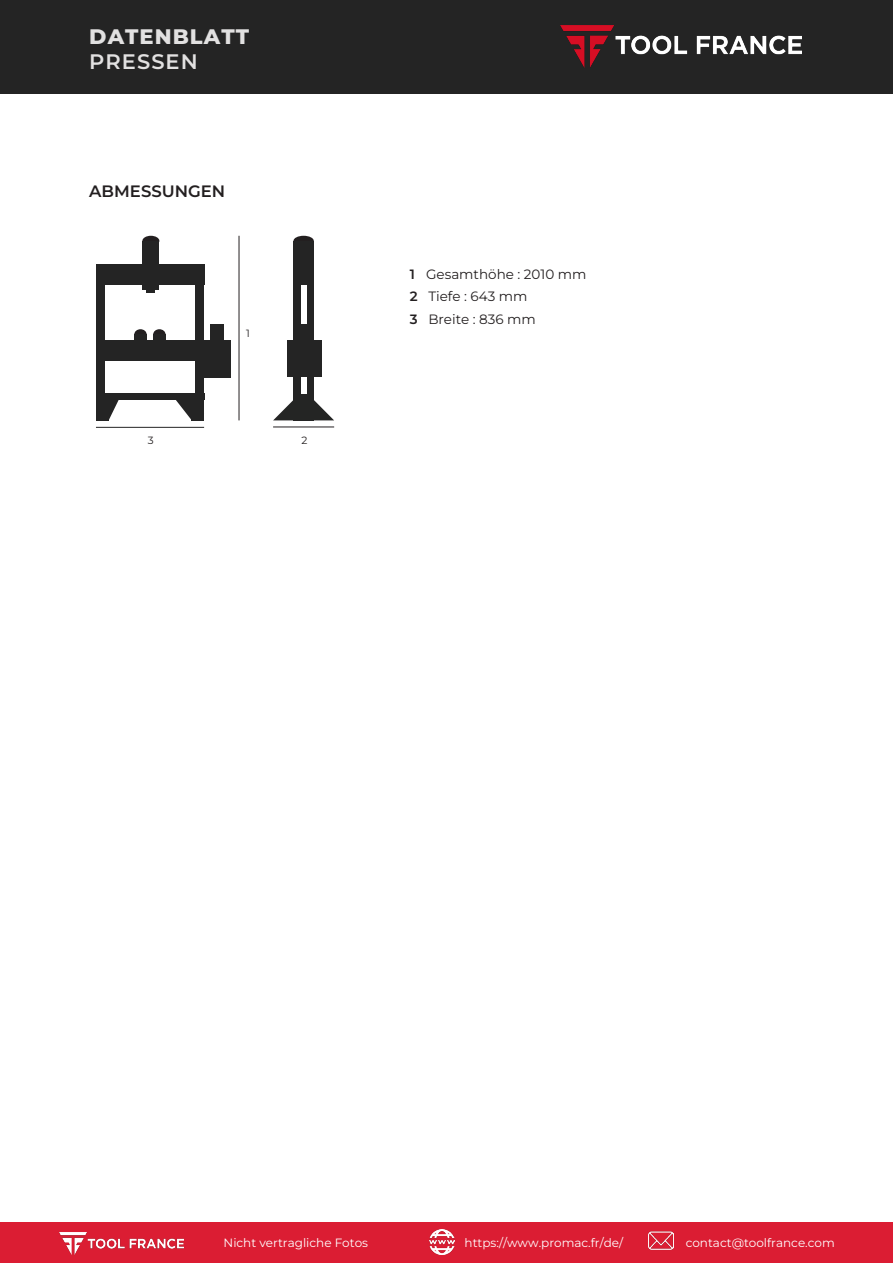
<style>
.page{position:relative;width:893px;height:1263px;background:#fff}
.page>*{position:absolute;margin:0;border:0;box-sizing:border-box;transform-origin:0 0}
.t1{font:100 21px "Montserrat";letter-spacing:.05em;color:#e2e1e1}
.t2{font:100 16.5px "Montserrat";color:#231f20}
.t3{font:100 13.5px "Montserrat";color:#231f20}
.t4{font:100 12px "Montserrat";color:#fff}
.t5{font:10.5px "Montserrat";color:#231f20}
</style>
<div class="page">
<div style="left:0;top:0;width:893px;height:94px;background:#242424"></div>
<img style="left:560px;top:25px;width:242px;height:42px">
<div style="left:0;top:1222px;width:893px;height:41px;background:#db1d33"></div>
<div style="left:96px;top:265px;width:108px;height:20px;background:#242424"></div>
<div style="left:196px;top:281px;width:8px;height:119px;background:#242424"></div>
<div style="left:96px;top:397px;width:12px;height:23px;background:#242424"></div>
<hr style="left:239px;top:236px;width:1px;height:184px;background:#231f20">
<hr style="left:273px;top:427px;width:61px;height:1px;background:#231f20">
<hr style="left:96px;top:427px;width:108px;height:1px;background:#242424">
<div style="left:293px;top:270px;width:21px;height:119px;background:#242424"></div>
<div style="left:293px;top:387px;width:21px;height:13px;background:#242424"></div>
<div style="left:96px;top:281px;width:8px;height:119px;background:#242424"></div>
<div style="left:96px;top:341px;width:134px;height:20px;background:#242424"></div>
<div style="left:142px;top:236px;width:17px;height:10px;background:#231f20;border-radius:50%"></div>
<div style="left:142px;top:241px;width:17px;height:48px;background:#242424"></div>
<div style="left:134px;top:329px;width:13px;height:10px;background:#231f20;border-radius:50%"></div>
<div style="left:134px;top:334px;width:13px;height:26px;background:#242424"></div>
<div style="left:153px;top:329px;width:13px;height:10px;background:#231f20;border-radius:50%"></div>
<div style="left:153px;top:334px;width:13px;height:26px;background:#242424"></div>
<div style="left:147px;top:275px;width:8px;height:18px;background:#242424"></div>
<div style="left:96px;top:393px;width:108px;height:7px;background:#242424"></div>
<svg style="left:108px;top:400px;width:11px;height:20px"></svg>
<div style="left:293px;top:236px;width:21px;height:10px;background:#231f20;border-radius:50%"></div>
<div style="left:293px;top:241px;width:21px;height:48px;background:#242424"></div>
<div style="left:302px;top:285px;width:5px;height:56px;background:#fff"></div>
<div style="left:302px;top:361px;width:5px;height:32px;background:#fff"></div>
<svg style="left:176px;top:400px;width:28px;height:20px"></svg>
<svg style="left:273px;top:400px;width:61px;height:20px"></svg>
<div style="left:196px;top:357px;width:34px;height:20px;background:#242424"></div>
<div style="left:210px;top:324px;width:14px;height:20px;background:#242424"></div>
<div style="left:287px;top:357px;width:35px;height:20px;background:#242424"></div>
<div style="left:287px;top:341px;width:35px;height:20px;background:#242424"></div>
<div style="left:298px;top:324px;width:14px;height:20px;background:#242424"></div>
<img style="left:429px;top:1230px;width:25px;height:25px">
<img style="left:649px;top:1231px;width:25px;height:19px">
<img style="left:60px;top:1232px;width:124px;height:22px">
<p class="t1" style="left:89px;top:22px;width:161px">DATENBLATT</p>
<p class="t1" style="left:89px;top:48px;width:110px">PRESSEN</p>
<p class="t2" style="left:89px;top:180px;width:138px">ABMESSUNGEN</p>
<p class="t5" style="left:148px;top:433px;width:7px">3</p>
<p class="t5" style="left:246px;top:326px;width:5px">1</p>
<p class="t5" style="left:301px;top:433px;width:7px">2</p>
<p class="t3" style="left:410px;top:265px;width:178px">1 Gesamthöhe : 2010 mm</p>
<p class="t3" style="left:410px;top:288px;width:119px">2 Tiefe : 643 mm</p>
<p class="t3" style="left:410px;top:310px;width:128px">3 Breite : 836 mm</p>
<p class="t4" style="left:224px;top:1234px;width:146px">Nicht vertragliche Fotos</p>
<p class="t4" style="left:465px;top:1234px;width:160px">https://www.promac.fr/de/</p>
<p class="t4" style="left:686px;top:1234px;width:151px">contact@toolfrance.com</p>
</div>
